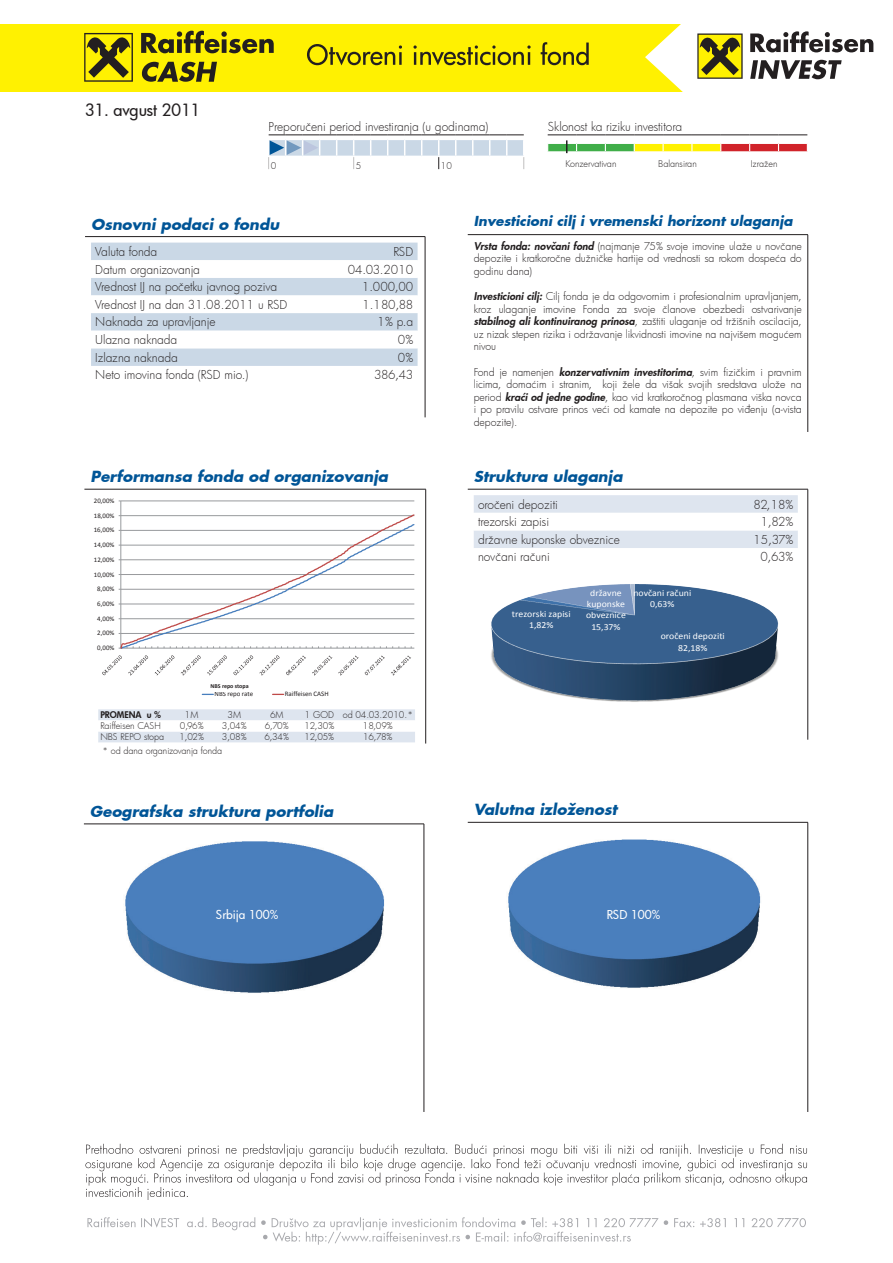
<style>
.page{position:relative;width:893px;height:1263px;background:#fff}
.page>*{position:absolute;margin:0;border:0;box-sizing:border-box;transform-origin:0 0}
.t1{font:500 16.5px "Futura";color:#231f20}
.t2{font:italic 700 15px "Futura CE";color:#005597}
.t3{font:italic 700 13.5px "Futura CE";color:#005597}
.t4{font:300 12px "Futura";letter-spacing:-.005em;color:#231f20}
.t5{font:500 12px "Futura";color:#fff}
.t6{font:300 10.5px/12.6px "Futura";color:#231f20;text-align:justify}
.t7{font:9.15px/11.2px "Calibri";color:#fff;text-align:center;scale:1.06 1}
.t8{font:300 9px "Futura";color:#231f20}
.t9{font:800 9px "Futura";letter-spacing:-.005em;color:#231f20}
.t10{font:6.9px "Calibri";color:#231f20}
.t11{font:700 6px "Calibri";color:#231f20}
.s1{font-family:"Futura CE";font-weight:800;font-style:italic}
</style>
<div class="page">
<hr style="left:85px;top:236px;width:340px;height:1px;background:#231f20">
<hr style="left:425px;top:237px;width:1px;height:180px;background:#231f20">
<svg style="left:91px;top:243px;width:327px;height:123px"></svg>
<hr style="left:468px;top:234px;width:340px;height:1px;background:#231f20">
<hr style="left:807px;top:235px;width:1px;height:197px;background:#231f20">
<hr style="left:84px;top:489px;width:342px;height:1px;background:#231f20">
<hr style="left:425px;top:489px;width:1px;height:254px;background:#231f20">
<hr style="left:121px;top:501px;width:293px;height:1px;background:#989a9d">
<hr style="left:121px;top:501px;width:1px;height:147px;background:#989a9d">
<svg style="left:119px;top:513px;width:296px;height:136px"></svg>
<svg style="left:102px;top:655px;width:20px;height:20px"></svg>
<svg style="left:128px;top:655px;width:20px;height:20px"></svg>
<svg style="left:155px;top:655px;width:19px;height:20px"></svg>
<svg style="left:181px;top:655px;width:20px;height:20px"></svg>
<svg style="left:207px;top:655px;width:20px;height:20px"></svg>
<svg style="left:233px;top:655px;width:20px;height:20px"></svg>
<svg style="left:260px;top:655px;width:19px;height:20px"></svg>
<svg style="left:286px;top:656px;width:20px;height:19px"></svg>
<svg style="left:312px;top:656px;width:20px;height:19px"></svg>
<svg style="left:338px;top:656px;width:21px;height:19px"></svg>
<svg style="left:365px;top:656px;width:20px;height:19px"></svg>
<svg style="left:391px;top:656px;width:20px;height:19px"></svg>
<hr style="left:468px;top:822px;width:340px;height:1px;background:#231f20">
<hr style="left:807px;top:822px;width:1px;height:290px;background:#231f20">
<img style="left:508px;top:839px;width:253px;height:149px">
<hr style="left:84px;top:824px;width:340px;height:1px;background:#231f20">
<hr style="left:424px;top:824px;width:1px;height:288px;background:#231f20">
<img style="left:125px;top:841px;width:259px;height:152px">
<hr style="left:468px;top:489px;width:340px;height:1px;background:#231f20">
<hr style="left:807px;top:489px;width:1px;height:251px;background:#231f20">
<svg style="left:474px;top:495px;width:324px;height:53px"></svg>
<img style="left:491px;top:584px;width:288px;height:118px">
<svg style="left:85px;top:1144px;width:722px;height:56px"></svg>
<svg style="left:98px;top:709px;width:317px;height:34px"></svg>
<div style="left:0;top:24px;width:893px;height:67px;background:#fff101"></div>
<svg style="left:645px;top:24px;width:248px;height:252px"></svg>
<svg style="left:697px;top:33px;width:46px;height:46px"></svg>
<div style="left:699px;top:35px;width:42px;height:43px;background:#fff101"></div>
<svg style="left:700px;top:37px;width:40px;height:38px"></svg>
<svg style="left:750px;top:31px;width:123px;height:21px;background:#999798"></svg>
<svg style="left:750px;top:60px;width:92px;height:19px;background:#888686"></svg>
<svg style="left:87px;top:1217px;width:719px;height:28px"></svg>
<svg style="left:307px;top:42px;width:282px;height:23px"></svg>
<svg style="left:268px;top:135px;width:256px;height:34px"></svg>
<svg style="left:547px;top:135px;width:261px;height:18px"></svg>
<div style="left:84px;top:33px;width:49px;height:49px;background:#706915"></div>
<div style="left:85px;top:34px;width:47px;height:46px;background:#fff101"></div>
<svg style="left:87px;top:37px;width:43px;height:41px"></svg>
<svg style="left:141px;top:31px;width:133px;height:22px"></svg>
<svg style="left:142px;top:62px;width:75px;height:20px"></svg>
<h1 class="t1" style="left:85px;top:98px;width:117px">31. avgust 2011</h1>
<p class="t4" style="left:269px;top:118px;width:221px">Preporučeni period investiranja (u godinama)</p>
<p class="t8" style="left:271px;top:160px;width:7px">0</p>
<p class="t8" style="left:356px;top:160px;width:7px">5</p>
<p class="t8" style="left:441px;top:160px;width:13px">10</p>
<p class="t4" style="left:548px;top:118px;width:136px">Sklonost ka riziku investitora</p>
<p class="t8" style="left:565px;top:158px;width:52px">Konzervativan</p>
<p class="t8" style="left:658px;top:158px;width:40px">Balansiran</p>
<p class="t8" style="left:751px;top:158px;width:28px">Izražen</p>
<h2 class="t2" style="left:91px;top:213px;width:190px">Osnovni podaci o fondu</h2>
<p class="t4" style="left:95px;top:243px;width:63px">Valuta fonda</p>
<p class="t4" style="left:393px;top:243px;width:21px">RSD</p>
<p class="t4" style="left:95px;top:261px;width:106px">Datum organizovanja</p>
<p class="t4" style="left:348px;top:261px;width:67px">04.03.2010</p>
<p class="t4" style="left:95px;top:279px;width:183px">Vrednost IJ na početku javnog poziva</p>
<p class="t4" style="left:362px;top:279px;width:53px">1.000,00</p>
<p class="t4" style="left:95px;top:296px;width:194px">Vrednost IJ na dan 31.08.2011 u RSD</p>
<p class="t4" style="left:362px;top:296px;width:52px">1.180,88</p>
<p class="t4" style="left:95px;top:314px;width:122px">Naknada za upravljanje</p>
<p class="t4" style="left:378px;top:314px;width:37px">1% p.a</p>
<p class="t4" style="left:95px;top:332px;width:84px">Ulazna naknada</p>
<p class="t4" style="left:398px;top:332px;width:17px">0%</p>
<p class="t4" style="left:95px;top:349px;width:84px">Izlazna naknada</p>
<p class="t4" style="left:398px;top:349px;width:17px">0%</p>
<p class="t4" style="left:95px;top:367px;width:155px">Neto imovina fonda (RSD mio.)</p>
<p class="t4" style="left:374px;top:367px;width:40px">386,43</p>
<h2 class="t2" style="left:90px;top:465px;width:299px">Performansa fonda od organizovanja</h2>
<p class="t10" style="left:94px;top:496px;width:22px">20,00%</p>
<p class="t10" style="left:94px;top:511px;width:22px">18,00%</p>
<p class="t10" style="left:94px;top:526px;width:22px">16,00%</p>
<p class="t10" style="left:94px;top:540px;width:22px">14,00%</p>
<p class="t10" style="left:94px;top:555px;width:22px">12,00%</p>
<p class="t10" style="left:94px;top:570px;width:22px">10,00%</p>
<p class="t10" style="left:97px;top:585px;width:19px">8,00%</p>
<p class="t10" style="left:97px;top:599px;width:19px">6,00%</p>
<p class="t10" style="left:97px;top:614px;width:19px">4,00%</p>
<p class="t10" style="left:97px;top:629px;width:19px">2,00%</p>
<p class="t10" style="left:97px;top:644px;width:19px">0,00%</p>
<p class="t11" style="left:210px;top:682px;width:40px">NBS repo stopa</p>
<p class="t10" style="left:215px;top:690px;width:40px">NBS repo rate</p>
<p class="t10" style="left:285px;top:690px;width:45px">Raiffeisen CASH</p>
<p class="t9" style="left:100px;top:709px;width:62px">PROMENA u %</p>
<p class="t8" style="left:185px;top:709px;width:15px">1M</p>
<p class="t8" style="left:227px;top:709px;width:15px">3M</p>
<p class="t8" style="left:270px;top:709px;width:15px">6M</p>
<p class="t8" style="left:305px;top:709px;width:110px">1 GOD od 04.03.2010.*</p>
<p class="t8" style="left:100px;top:720px;width:62px">Raiffeisen CASH</p>
<p class="t8" style="left:180px;top:720px;width:26px">0,96%</p>
<p class="t8" style="left:222px;top:720px;width:27px">3,04%</p>
<p class="t8" style="left:265px;top:720px;width:26px">6,70%</p>
<p class="t8" style="left:304px;top:720px;width:31px">12,30%</p>
<p class="t8" style="left:363px;top:720px;width:32px">18,09%</p>
<p class="t8" style="left:100px;top:731px;width:65px">NBS REPO stopa</p>
<p class="t8" style="left:179px;top:731px;width:26px">1,02%</p>
<p class="t8" style="left:222px;top:731px;width:26px">3,08%</p>
<p class="t8" style="left:264px;top:731px;width:26px">6,34%</p>
<p class="t8" style="left:304px;top:731px;width:31px">12,05%</p>
<p class="t8" style="left:363px;top:731px;width:31px">16,78%</p>
<p class="t8" style="left:102px;top:744px;width:121px">* od dana organizovanja fonda</p>
<p class="t3" style="left:474px;top:211px;width:320px">Investicioni cilj i vremenski horizont ulaganja</p>
<p class="t6" style="left:474px;top:239px;width:330px"><span class="s1">Vrsta fonda: novčani fond</span> (najmanje 75% svoje imovine ulaže u novčane depozite i kratkoročne dužničke hartije od vrednosti sa rokom dospeća do godinu dana)</p>
<p class="t6" style="left:474px;top:290px;width:329px"><span class="s1">Investicioni cilj:</span> Cilj fonda je da odgovornim i profesionalnim upravljanjem, kroz ulaganje imovine Fonda za svoje članove obezbedi ostvarivanje <span class="s1">stabilnog ali kontinuiranog prinosa</span>, zaštiti ulaganje od tržišnih oscilacija, uz nizak stepen rizika i održavanje likvidnosti imovine na najvišem mogućem nivou</p>
<p class="t6" style="left:474px;top:365px;width:329px">Fond je namenjen <span class="s1">konzervativnim investitorima</span>, svim fizičkim i pravnim licima, domaćim i stranim, koji žele da višak svojih sredstava ulože na period <span class="s1">kraći od jedne godine</span>, kao vid kratkoročnog plasmana viška novca i po pravilu ostvare prinos veći od kamate na depozite po viđenju (a-vista depozite).</p>
<h2 class="t2" style="left:474px;top:465px;width:150px">Struktura ulaganja</h2>
<p class="t4" style="left:478px;top:496px;width:82px">oročeni depoziti</p>
<p class="t4" style="left:754px;top:496px;width:41px">82,18%</p>
<p class="t4" style="left:478px;top:514px;width:73px">trezorski zapisi</p>
<p class="t4" style="left:761px;top:514px;width:34px">1,82%</p>
<p class="t4" style="left:478px;top:531px;width:143px">državne kuponske obveznice</p>
<p class="t4" style="left:753px;top:531px;width:42px">15,37%</p>
<p class="t4" style="left:478px;top:549px;width:73px">novčani računi</p>
<p class="t4" style="left:760px;top:549px;width:35px">0,63%</p>
<p class="t7" style="left:512px;top:607px;width:57px">trezorski zapisi<br>1,82%</p>
<p class="t7" style="left:586px;top:587px;width:39px">državne kuponske obveznice<br>15,37%</p>
<p class="t7" style="left:633px;top:587px;width:56px">novčani računi<br>0,63%</p>
<p class="t7" style="left:661px;top:630px;width:62px">oročeni depoziti<br>82,18%</p>
<h2 class="t2" style="left:90px;top:800px;width:245px">Geografska struktura portfolia</h2>
<h2 class="t2" style="left:474px;top:798px;width:145px">Valutna izloženost</h2>
<p class="t5" style="left:216px;top:906px;width:64px">Srbija 100%</p>
<p class="t5" style="left:607px;top:906px;width:55px">RSD 100%</p>
</div>
